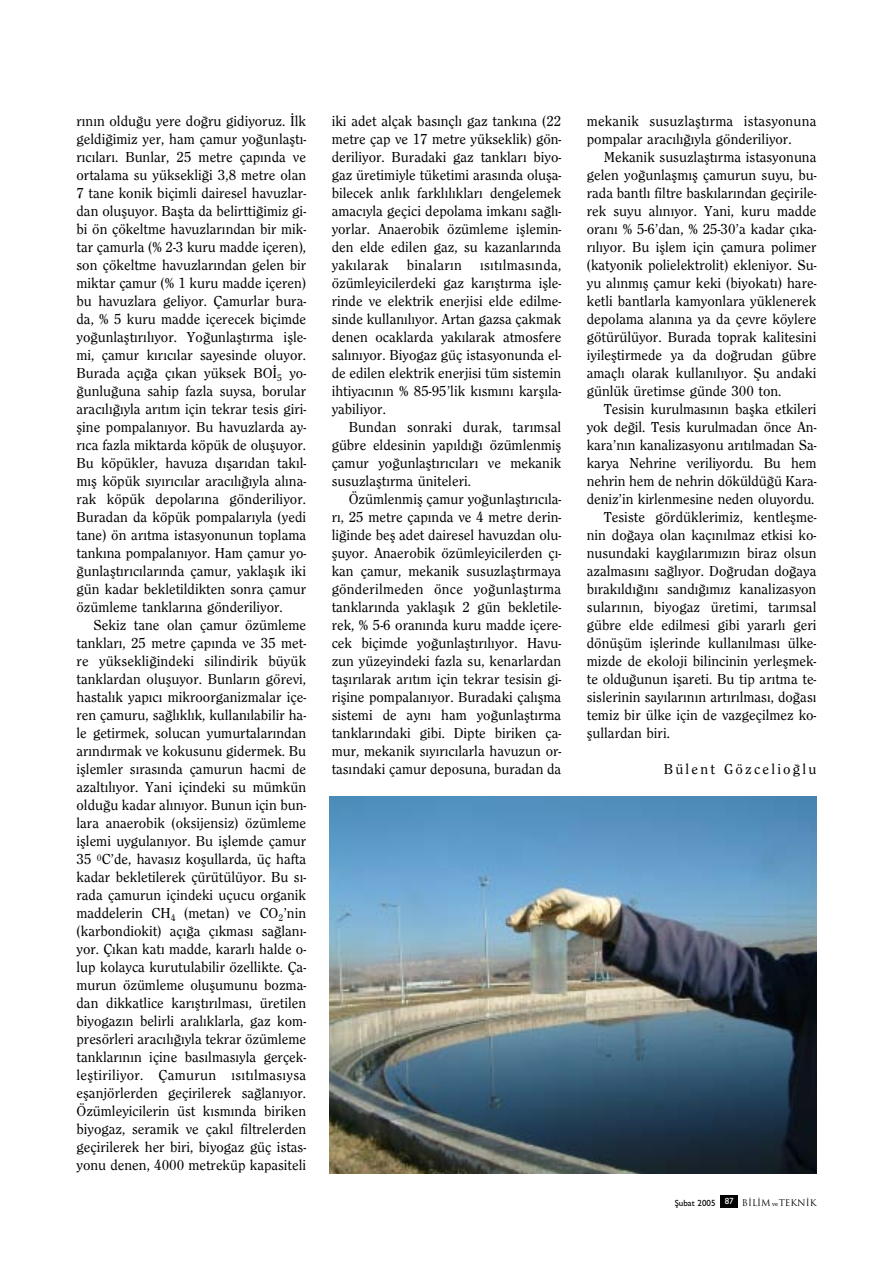
<style>
.page{position:relative;width:893px;height:1263px;background:#fff}
.page>*{position:absolute;margin:0;border:0;box-sizing:border-box;transform-origin:0 0}
.t1{font:500 15px/18px "Clearface";color:#000;text-align:justify}
.t2{font:500 15px "Clearface";letter-spacing:.15em;color:#000}
.t3{font:9px "Trajan";color:#000}
.s1{font-family:"Gill Sans";font-weight:500}
.s2{font-family:"Bookman Old Style";font-size:6px}
</style>
<div class="page">
<div style="left:721px;top:1195px;width:17px;height:13px;background:#000"></div>
<img style="left:330px;top:796px;width:486px;height:378px">
<p class="t1" style="left:77px;top:112px;width:231px">r›n›n oldu¤u yere do¤ru gidiyoruz. ‹lk geldi¤imiz yer, ham çamur yo¤unlaflt›- r›c›lar›. Bunlar, 25 metre çap›nda ve ortalama su yüksekli¤i 3,8 metre olan 7 tane konik biçimli dairesel havuzlar&shy;dan olufluyor. Baflta da belirtti¤imiz gi&shy;bi ön çökeltme havuzlar›ndan bir mik&shy;tar çamurla (% 2-3 kuru madde içeren), son çökeltme havuzlar›ndan gelen bir miktar çamur (% 1 kuru madde içeren) bu havuzlara geliyor. Çamurlar bura&shy;da, % 5 kuru madde içerecek biçimde yo¤unlaflt›r›l›yor. Yo¤unlaflt›rma iflle&shy;mi, çamur k›r›c›lar sayesinde oluyor.<br>Burada aç›¤a ç›kan yüksek BO‹<sub>5</sub> yo-¤unlu¤una sahip fazla suysa, borular arac›l›¤›yla ar›t›m için tekrar tesis giri&shy;fline pompalan›yor. Bu havuzlarda ay&shy;r›ca fazla miktarda köpük de olufluyor.<br>Bu köpükler, havuza d›flar›dan tak›l&shy;m›fl köpük s›y›r›c›lar arac›l›¤›yla al›na&shy;rak köpük depolar›na gönderiliyor.<br>Buradan da köpük pompalar›yla (yedi tane) ön ar›tma istasyonunun toplama tank›na pompalan›yor. Ham çamur yo-¤unlaflt›r›c›lar›nda çamur, yaklafl›k iki gün kadar bekletildikten sonra çamur özümleme tanklar›na gönderiliyor.</p>
<p class="t1" style="left:77px;top:616px;width:231px;text-indent:17px">Sekiz tane olan çamur özümleme tanklar›, 25 metre çap›nda ve 35 met&shy;re yüksekli¤indeki silindirik büyük tanklardan olufluyor. Bunlar›n görevi, hastal›k yap›c› mikroorganizmalar içe&shy;ren çamuru, sa¤l›kl›k, kullan›labilir ha&shy;le getirmek, solucan yumurtalar›ndan ar›nd›rmak ve kokusunu gidermek. Bu ifllemler s›ras›nda çamurun hacmi de azalt›l›yor. Yani içindeki su mümkün oldu¤u kadar al›n›yor. Bunun için bun&shy;lara anaerobik (oksijensiz) özümleme ifllemi uygulan›yor. Bu ifllemde çamur 35 <sup>0</sup>C’de, havas›z koflullarda, üç hafta kadar bekletilerek çürütülüyor. Bu s›- rada çamurun içindeki uçucu organik maddelerin CH<sub>4</sub> (metan) ve CO<sub>2</sub>’nin (karbondiokit) aç›¤a ç›kmas› sa¤lan›- yor. Ç›kan kat› madde, kararl› halde o&shy;lup kolayca kurutulabilir özellikte. Ça&shy;murun özümleme oluflumunu bozma&shy;dan dikkatlice kar›flt›r›lmas›, üretilen biyogaz›n belirli aral›klarla, gaz kom&shy;presörleri arac›l›¤›yla tekrar özümleme tanklar›n›n içine bas›lmas›yla gerçek&shy;lefltiriliyor. Çamurun ›s›t›lmas›ysa eflanjörlerden geçirilerek sa¤lan›yor.<br>Özümleyicilerin üst k›sm›nda biriken biyogaz, seramik ve çak›l filtrelerden geçirilerek her biri, biyogaz güç istas&shy;yonu denen, 4000 metreküp kapasiteli</p>
<p class="t1" style="left:332px;top:112px;width:231px">iki adet alçak bas›nçl› gaz tank›na (22 metre çap ve 17 metre yükseklik) gön&shy;deriliyor. Buradaki gaz tanklar› biyo&shy;gaz üretimiyle tüketimi aras›nda olufla&shy;bilecek anl›k farkl›l›klar› dengelemek amac›yla geçici depolama imkan› sa¤l›- yorlar. Anaerobik özümleme ifllemin&shy;den elde edilen gaz, su kazanlar›nda yak›larak binalar›n ›s›t›lmas›nda, özümleyicilerdeki gaz kar›flt›rma iflle&shy;rinde ve elektrik enerjisi elde edilme&shy;sinde kullan›l›yor. Artan gazsa çakmak denen ocaklarda yak›larak atmosfere sal›n›yor. Biyogaz güç istasyonunda el&shy;de edilen elektrik enerjisi tüm sistemin ihtiyac›n›n % 85-95’lik k›sm›n› karfl›la&shy;yabiliyor.</p>
<p class="t1" style="left:332px;top:418px;width:231px;text-indent:17px">Bundan sonraki durak, tar›msal gübre eldesinin yap›ld›¤› özümlenmifl çamur yo¤unlaflt›r›c›lar› ve mekanik susuzlaflt›rma üniteleri.</p>
<p class="t1" style="left:332px;top:490px;width:231px;text-indent:17px">Özümlenmifl çamur yo¤unlaflt›r›c›la&shy;r›, 25 metre çap›nda ve 4 metre derin&shy;li¤inde befl adet dairesel havuzdan olu&shy;fluyor. Anaerobik özümleyicilerden ç›- kan çamur, mekanik susuzlaflt›rmaya gönderilmeden önce yo¤unlaflt›rma tanklar›nda yaklafl›k 2 gün bekletile&shy;rek, % 5-6 oran›nda kuru madde içere&shy;cek biçimde yo¤unlaflt›r›l›yor. Havu&shy;zun yüzeyindeki fazla su, kenarlardan tafl›r›larak ar›t›m için tekrar tesisin gi&shy;rifline pompalan›yor. Buradaki çal›flma sistemi de ayn› ham yo¤unlaflt›rma tanklar›ndaki gibi. Dipte biriken ça&shy;mur, mekanik s›y›r›c›larla havuzun or&shy;tas›ndaki çamur deposuna, buradan da</p>
<p class="t1" style="left:587px;top:112px;width:231px">mekanik susuzlaflt›rma istasyonuna pompalar arac›l›¤›yla gönderiliyor.</p>
<p class="t1" style="left:587px;top:148px;width:231px;text-indent:17px">Mekanik susuzlaflt›rma istasyonuna gelen yo¤unlaflm›fl çamurun suyu, bu&shy;rada bantl› filtre bask›lar›ndan geçirile&shy;rek suyu al›n›yor. Yani, kuru madde oran› % 5-6’dan, % 25-30’a kadar ç›ka&shy;r›l›yor. Bu ifllem için çamura polimer (katyonik polielektrolit) ekleniyor. Su&shy;yu al›nm›fl çamur keki (biyokat›) hare&shy;ketli bantlarla kamyonlara yüklenerek depolama alan›na ya da çevre köylere götürülüyor. Burada toprak kalitesini iyilefltirmede ya da do¤rudan gübre amaçl› olarak kullan›l›yor. fiu andaki günlük üretimse günde 300 ton.</p>
<p class="t1" style="left:604px;top:400px;width:214px">Tesisin kurulmas›n›n baflka etkileri</p>
<p class="t1" style="left:587px;top:418px;width:231px">yok de¤il. Tesis kurulmadan önce An-</p>
<p class="t1" style="left:587px;top:436px;width:231px">kara’n›n kanalizasyonu ar›t›lmadan Sa-</p>
<p class="t1" style="left:587px;top:454px;width:231px">karya Nehrine veriliyordu. Bu hem</p>
<p class="t1" style="left:587px;top:472px;width:231px">nehrin hem de nehrin döküldü¤ü Kara-</p>
<p class="t1" style="left:587px;top:490px;width:229px">deniz’in kirlenmesine neden oluyordu.</p>
<p class="t1" style="left:604px;top:508px;width:214px">Tesiste gördüklerimiz, kentleflme-</p>
<p class="t1" style="left:587px;top:526px;width:231px">nin do¤aya olan kaç›n›lmaz etkisi ko-</p>
<p class="t1" style="left:587px;top:544px;width:231px">nusundaki kayg›lar›m›z›n biraz olsun</p>
<p class="t1" style="left:587px;top:562px;width:231px">azalmas›n› sa¤l›yor. Do¤rudan do¤aya</p>
<p class="t1" style="left:587px;top:580px;width:231px">b›rak›ld›¤›n› sand›¤›m›z kanalizasyon</p>
<p class="t1" style="left:587px;top:598px;width:231px">sular›n›n, biyogaz üretimi, tar›msal</p>
<p class="t1" style="left:587px;top:616px;width:231px">gübre elde edilmesi gibi yararl› geri</p>
<p class="t1" style="left:587px;top:634px;width:231px">dönüflüm ifllerinde kullan›lmas› ülke-</p>
<p class="t1" style="left:587px;top:652px;width:231px">mizde de ekoloji bilincinin yerleflmek-</p>
<p class="t1" style="left:587px;top:670px;width:231px">te oldu¤unun iflareti. Bu tip ar›tma te-</p>
<p class="t1" style="left:587px;top:688px;width:231px">sislerinin say›lar›n›n art›r›lmas›, do¤as›</p>
<p class="t1" style="left:587px;top:706px;width:231px">temiz bir ülke için de vazgeçilmez ko-</p>
<p class="t1" style="left:587px;top:724px;width:85px">flullardan biri.</p>
<p class="t2" style="left:664px;top:760px;width:154px">Bülent Gözcelio¤lu</p>
<p class="t3" style="left:675px;top:1197px;width:143px"><span class="s1">fiubat 2005</span> <sup>87</sup> B‹L‹M <span class="s2">ve</span>TEKN‹K</p>
</div>
